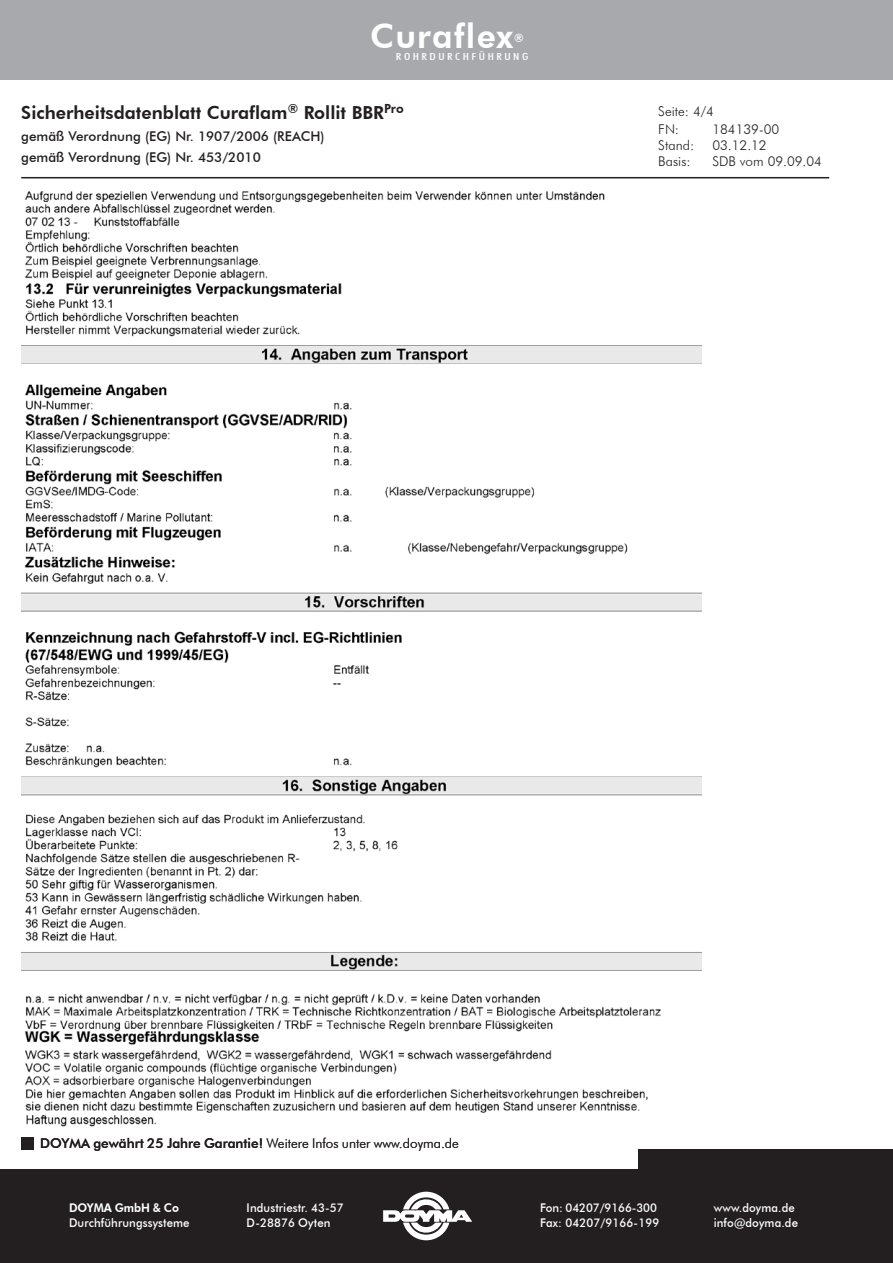
<style>
.page{position:relative;width:893px;height:1263px;background:#fff}
.page>*{position:absolute;margin:0;border:0;box-sizing:border-box;transform-origin:0 0}
.t1{font:800 33.45px "Futura BT";letter-spacing:.035em;color:#fff}
.t2{font:800 18px "Futura BT";color:#231f20}
.t3{font:300 13.5px/18.3px "Futura BT";color:#231f20}
.t4{font:500 13.5px/21.6px "Futura BT";color:#231f20}
.t5{font:500 12px/15px "Futura BT";letter-spacing:.01em;color:#fff;scale:.95 1}
.t6{font:800 12px "Futura BT";letter-spacing:-.005em;color:#fff;scale:.95 1}
.t7{font:800 11.55px "Futura BT";color:#fff}
.t8{font:500 condensed 9.75px "Futura BT";letter-spacing:.2em;color:#fff;scale:1.3 1}
.s1{font-weight:500}
</style>
<div class="page">
<hr style="left:21px;top:177px;width:808px;height:1px;background:#231f20">
<img style="left:21px;top:191px;width:681px;height:909px">
<img style="left:25px;top:1101px;width:615px;height:25px">
<div style="left:21px;top:1137px;width:13px;height:13px;background:#231f20"></div>
<div style="left:638px;top:1149px;width:255px;height:44px;background:#231f20"></div>
<div style="left:0;top:0;width:893px;height:80px;background:#a8a9ad"></div>
<div style="left:0;top:1170px;width:893px;height:93px;background:#231f20"></div>
<svg style="left:383px;top:1192px;width:89px;height:48px"></svg>
<h1 class="t1" style="left:370px;top:15px;width:144px">Curaflex</h1>
<p class="t7" style="left:514px;top:31px;width:11px">®</p>
<p class="t8" style="left:396px;top:50px;width:103px">ROHRDURCHFÜHRUNG</p>
<h2 class="t2" style="left:21px;top:102px;width:384px">Sicherheitsdatenblatt Curaflam<sup>®</sup> Rollit BBR<sup>Pro</sup></h2>
<p class="t4" style="left:21px;top:125px;width:305px">gemäß Verordnung (EG) Nr. 1907/2006 (REACH) gemäß Verordnung (EG) Nr. 453/2010</p>
<p class="t3" style="left:658px;top:102px;width:57px">Seite: 4/4<br>FN:</p>
<p class="t3" style="left:712px;top:120px;width:68px">184139-00</p>
<p class="t3" style="left:658px;top:136px;width:37px">Stand:</p>
<p class="t3" style="left:712px;top:136px;width:56px">03.12.12</p>
<p class="t3" style="left:658px;top:152px;width:34px">Basis:</p>
<p class="t3" style="left:712px;top:152px;width:111px">SDB vom 09.09.04</p>
<p class="t3" style="left:40px;top:1134px;width:420px"><span class="s1">DOYMA gewährt 25 Jahre Garantie!</span> Weitere Infos unter www.doyma.de</p>
<p class="t6" style="left:69px;top:1200px;width:117px">DOYMA GmbH &amp; Co</p>
<p class="t5" style="left:69px;top:1214px;width:128px">Durchführungssysteme</p>
<p class="t5" style="left:247px;top:1199px;width:104px">Industriestr. 43-57<br>D-28876 Oyten</p>
<p class="t5" style="left:540px;top:1199px;width:127px">Fon: 04207/9166-300<br>Fax: 04207/9166-199</p>
<p class="t5" style="left:714px;top:1200px;width:90px">www.doyma.de info@doyma.de</p>
</div>
